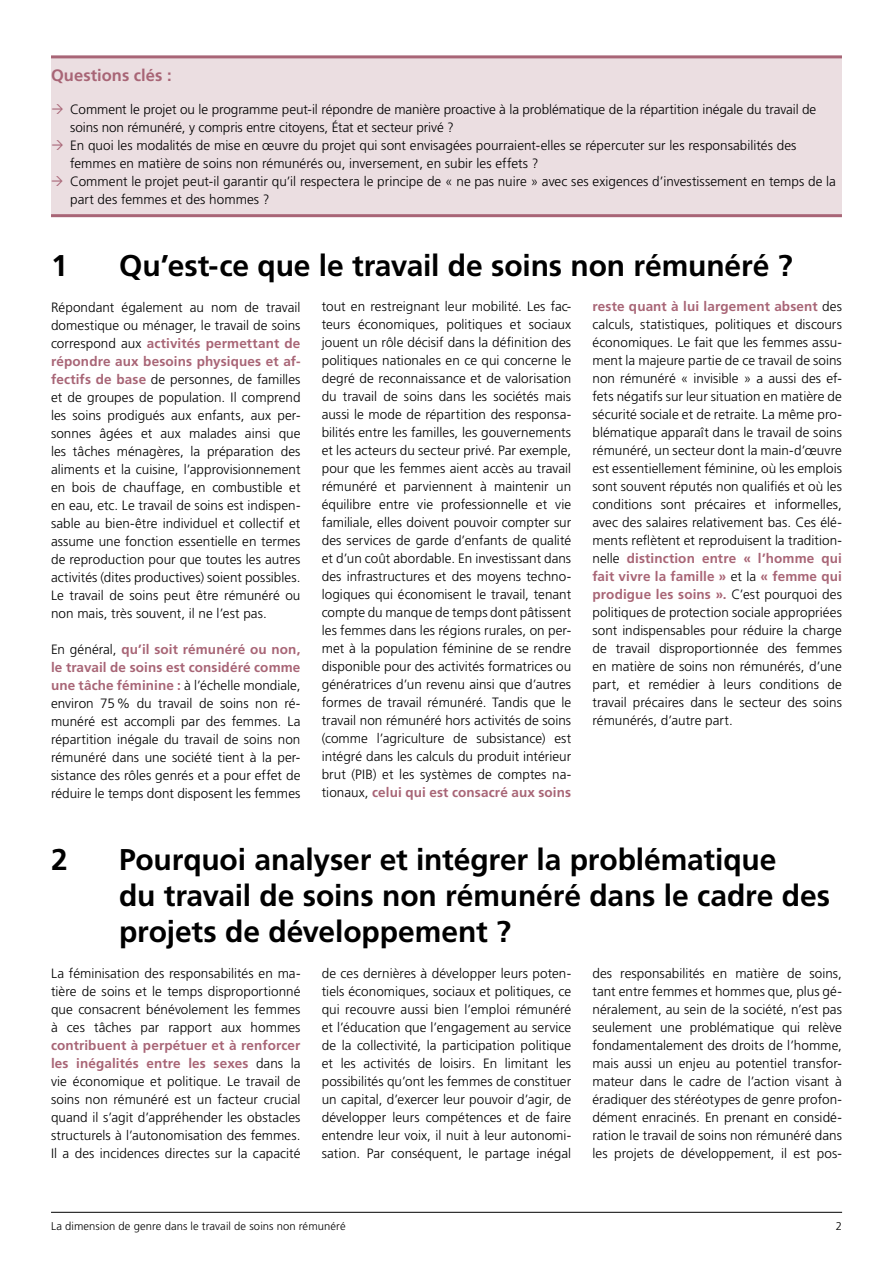
<style>
.page{position:relative;width:893px;height:1263px;background:#fff}
.page>*{position:absolute;margin:0;border:0;box-sizing:border-box;transform-origin:0 0}
.t1{font:700 30px/36px "Frutiger LT Pro";letter-spacing:-.005em;color:#000}
.t2{font:700 16.5px "Frutiger LT Pro";letter-spacing:.005em;color:#a86576}
.t3{font:300 13.5px/18px "Frutiger LT Pro";color:#000;text-align:justify}
.t4{font:300 11.25px "Frutiger LT Pro";letter-spacing:.01em;color:#000}
.s1{font-weight:700;color:#a86576}
</style>
<div class="page">
<hr style="left:51px;top:1212px;width:791px;height:1px;background:#000">
<div style="left:51px;top:56px;width:791px;height:50px;background:#ebdee1"></div>
<hr style="left:51px;top:55px;width:791px;height:3px;background:#a86576">
<div style="left:51px;top:99px;width:791px;height:44px;background:#ebdee1"></div>
<div style="left:51px;top:135px;width:791px;height:44px;background:#ebdee1"></div>
<div style="left:51px;top:171px;width:791px;height:44px;background:#ebdee1"></div>
<hr style="left:51px;top:214px;width:791px;height:3px;background:#a86576">
<p class="t2" style="left:51px;top:65px;width:122px">Questions clés :</p>
<p class="t3" style="left:70px;top:100px;width:767px;text-align:left">Comment le projet ou le programme peut-il répondre de manière proactive à la problématique de la répartition inégale du travail de soins non rémunéré, y compris entre citoyens, État et secteur privé ?<br>En quoi les modalités de mise en œuvre du projet qui sont envisagées pourraient-elles se répercuter sur les responsabilités des femmes en matière de soins non rémunérés ou, inversement, en subir les effets ?<br>Comment le projet peut-il garantir qu’il respectera le principe de « ne pas nuire » avec ses exigences d’investissement en temps de la part des femmes et des hommes ?</p>
<h1 class="t1" style="left:51px;top:247px;width:18px">1</h1>
<h1 class="t1" style="left:119px;top:247px;width:675px">Qu’est-ce que le travail de soins non rémunéré ?</h1>
<p class="t3" style="left:51px;top:298px;width:251px">Répondant également au nom de travail domestique ou ménager, le travail de soins correspond aux <span class="s1">activités permettant de répondre aux besoins physiques et af&shy;fectifs de base</span> de personnes, de familles et de groupes de population. Il comprend les soins prodigués aux enfants, aux per&shy;sonnes âgées et aux malades ainsi que les tâches ménagères, la préparation des aliments et la cuisine, l’approvisionnement en bois de chauffage, en combustible et en eau, etc. Le travail de soins est indispen&shy;sable au bien-être individuel et collectif et assume une fonction essentielle en termes de reproduction pour que toutes les autres activités (dites productives) soient possibles.<br>Le travail de soins peut être rémunéré ou non mais, très souvent, il ne l’est pas.</p>
<p class="t3" style="left:51px;top:640px;width:251px">En général, <span class="s1">qu’il soit rémunéré ou non, le travail de soins est considéré comme une tâche féminine :</span> à l’échelle mondiale, environ 75% du travail de soins non ré&shy;munéré est accompli par des femmes. La répartition inégale du travail de soins non rémunéré dans une société tient à la per&shy;sistance des rôles genrés et a pour effet de réduire le temps dont disposent les femmes</p>
<p class="t3" style="left:322px;top:298px;width:251px">tout en restreignant leur mobilité. Les fac&shy;teurs économiques, politiques et sociaux jouent un rôle décisif dans la définition des politiques nationales en ce qui concerne le degré de reconnaissance et de valorisation du travail de soins dans les sociétés mais aussi le mode de répartition des responsa&shy;bilités entre les familles, les gouvernements et les acteurs du secteur privé. Par exemple, pour que les femmes aient accès au travail rémunéré et parviennent à maintenir un équilibre entre vie professionnelle et vie familiale, elles doivent pouvoir compter sur des services de garde d’enfants de qualité et d’un coût abordable. En investissant dans des infrastructures et des moyens techno&shy;logiques qui économisent le travail, tenant compte du manque de temps dont pâtissent les femmes dans les régions rurales, on per&shy;met à la population féminine de se rendre disponible pour des activités formatrices ou génératrices d’un revenu ainsi que d’autres formes de travail rémunéré. Tandis que le travail non rémunéré hors activités de soins (comme l’agriculture de subsistance) est intégré dans les calculs du produit intérieur brut (PIB) et les systèmes de comptes na&shy;tionaux, <span class="s1">celui qui est consacré aux soins</span></p>
<p class="t3" style="left:592px;top:298px;width:251px"><span class="s1">reste quant à lui largement absent</span> des calculs, statistiques, politiques et discours économiques. Le fait que les femmes assu&shy;ment la majeure partie de ce travail de soins non rémunéré « invisible » a aussi des ef&shy;fets négatifs sur leur situation en matière de sécurité sociale et de retraite. La même pro&shy;blématique apparaît dans le travail de soins rémunéré, un secteur dont la main-d’œuvre est essentiellement féminine, où les emplois sont souvent réputés non qualifiés et où les conditions sont précaires et informelles, avec des salaires relativement bas. Ces élé&shy;ments reflètent et reproduisent la tradition&shy;nelle <span class="s1">distinction entre « l’homme qui fait vivre la famille »</span> et la <span class="s1">« femme qui prodigue les soins ».</span> C’est pourquoi des politiques de protection sociale appropriées sont indispensables pour réduire la charge de travail disproportionnée des femmes en matière de soins non rémunérés, d’une part, et remédier à leurs conditions de travail précaires dans le secteur des soins rémunérés, d’autre part.</p>
<h1 class="t1" style="left:51px;top:841px;width:18px">2</h1>
<h1 class="t1" style="left:119px;top:841px;width:713px">Pourquoi analyser et intégrer la problématique<br>du travail de soins non rémunéré dans le cadre des projets de développement ?</h1>
<p class="t3" style="left:51px;top:964px;width:251px">La féminisation des responsabilités en ma&shy;tière de soins et le temps disproportionné que consacrent bénévolement les femmes à ces tâches par rapport aux hommes</p>
<p class="t3" style="left:51px;top:1036px;width:251px"><span class="s1">contribuent à perpétuer et à renforcer les inégalités entre les sexes</span> dans la vie économique et politique. Le travail de soins non rémunéré est un facteur crucial quand il s’agit d’appréhender les obstacles structurels à l’autonomisation des femmes.<br>Il a des incidences directes sur la capacité</p>
<p class="t3" style="left:322px;top:964px;width:251px">de ces dernières à développer leurs poten&shy;tiels économiques, sociaux et politiques, ce qui recouvre aussi bien l’emploi rémunéré et l’éducation que l’engagement au service de la collectivité, la participation politique et les activités de loisirs. En limitant les possibilités qu’ont les femmes de constituer un capital, d’exercer leur pouvoir d’agir, de développer leurs compétences et de faire entendre leur voix, il nuit à leur autonomi&shy;sation. Par conséquent, le partage inégal</p>
<p class="t3" style="left:592px;top:964px;width:251px">des responsabilités en matière de soins, tant entre femmes et hommes que, plus gé&shy;néralement, au sein de la société, n’est pas seulement une problématique qui relève fondamentalement des droits de l’homme, mais aussi un enjeu au potentiel transfor&shy;mateur dans le cadre de l’action visant à éradiquer des stéréotypes de genre profon&shy;dément enracinés. En prenant en considé&shy;ration le travail de soins non rémunéré dans les projets de développement, il est pos-</p>
<p class="t4" style="left:51px;top:1219px;width:296px">La dimension de genre dans le travail de soins non rémunéré</p>
<p class="t4" style="left:836px;top:1219px;width:8px">2</p>
</div>
